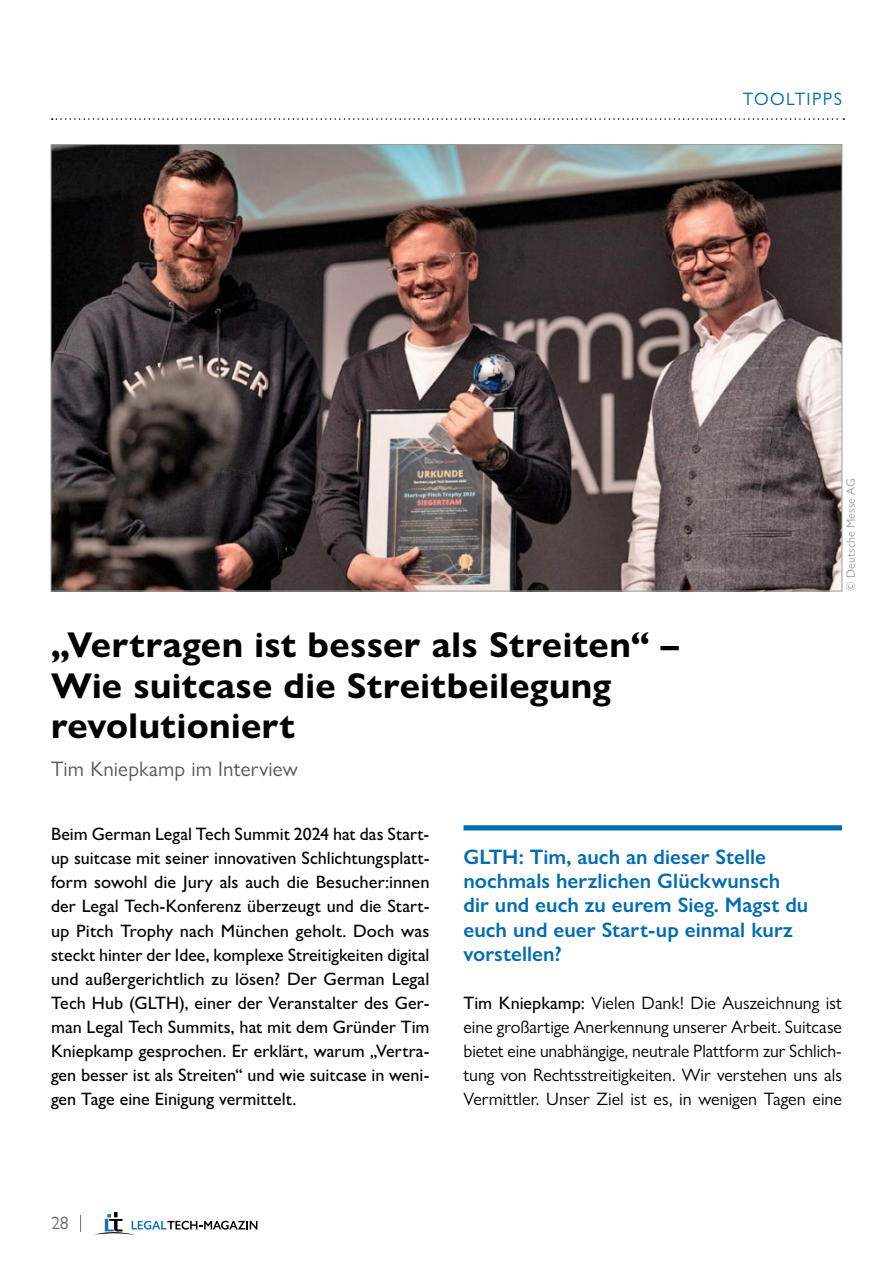
<style>
.page{position:relative;width:893px;height:1263px;background:#fff}
.page>*{position:absolute;margin:0;border:0;box-sizing:border-box;transform-origin:0 0}
.h1_Titel{font:700 36px/40.5px "Gill Sans Nova";letter-spacing:.01em;color:#000}
.h2_ZwischenU{font:600 21px/24px "Gill Sans Nova";color:#006cb1}
.Autor_Name{font:21px "Gill Sans Nova";letter-spacing:.005em;color:#565656}
.Vorspann{font:500 18px/24px "Gill Sans Nova";letter-spacing:-.005em;color:#000;text-align:justify}
.t1{font:18px/24px "Gill Sans Nova";color:#000;text-align:justify}
.t2{font:18px "Gill Sans Nova";color:#006cb1}
.t3{font:18px "Gill Sans Nova";color:#6f6f6e}
.BU_copy{font:12px "Gill Sans Nova";letter-spacing:.015em;color:#9c9d9d}
.s1{font-weight:500}
</style>
<div class="page">
<svg style="left:52px;top:118px;width:792px;height:2px"></svg>
<svg style="left:80px;top:1215px;width:1px;height:17px"></svg>
<svg style="left:94px;top:1212px;width:163px;height:23px"></svg>
<img style="left:53px;top:146px;width:787px;height:443px">
<div style="left:463px;top:825px;width:379px;height:5px;background:#006cb1"></div>
<p class="t2" style="left:743px;top:87px;width:23px">Tooltipps</p>
<p class="h1_Titel" style="left:51px;top:625px;width:629px">„Vertragen ist besser als Streiten“ –<br>Wie suitcase die Streitbeilegung revolutioniert</p>
<p class="Autor_Name" style="left:51px;top:756px;width:248px">Tim Kniepkamp im Interview</p>
<p class="BU_copy" style="left:843px;top:591px;width:114px;rotate:-90deg">© Deutsche Messe AG</p>
<p class="Vorspann" style="left:51px;top:822px;width:380px">Beim German Legal Tech Summit 2024 hat das Start&shy;up suitcase mit seiner innovativen Schlichtungsplatt&shy;form sowohl die Jury als auch die Besucher:innen der Legal Tech-Konferenz überzeugt und die Start&shy;up Pitch Trophy nach München geholt. Doch was steckt hinter der Idee, komplexe Streitigkeiten digital und außergerichtlich zu lösen? Der German Legal Tech Hub (GLTH), einer der Veranstalter des Ger&shy;man Legal Tech Summits, hat mit dem Gründer Tim Kniepkamp gesprochen. Er erklärt, warum „Vertra&shy;gen besser ist als Streiten“ und wie suitcase in weni&shy;gen Tage eine Einigung vermittelt.</p>
<p class="h2_ZwischenU" style="left:463px;top:845px;width:346px">GLTH: Tim, auch an dieser Stelle nochmals herzlichen Glückwunsch dir und euch zu eurem Sieg. Magst du euch und euer Start-up einmal kurz vorstellen?</p>
<p class="t1" style="left:463px;top:990px;width:380px"><span class="s1">Tim Kniepkamp:</span> Vielen Dank! Die Auszeichnung ist eine großartige Anerkennung unserer Arbeit. Suitcase bietet eine unabhängige, neutrale Plattform zur Schlich&shy;tung von Rechtsstreitigkeiten. Wir verstehen uns als Vermittler. Unser Ziel ist es, in wenigen Tagen eine</p>
<p class="t3" style="left:51px;top:1212px;width:19px">28</p>
</div>
